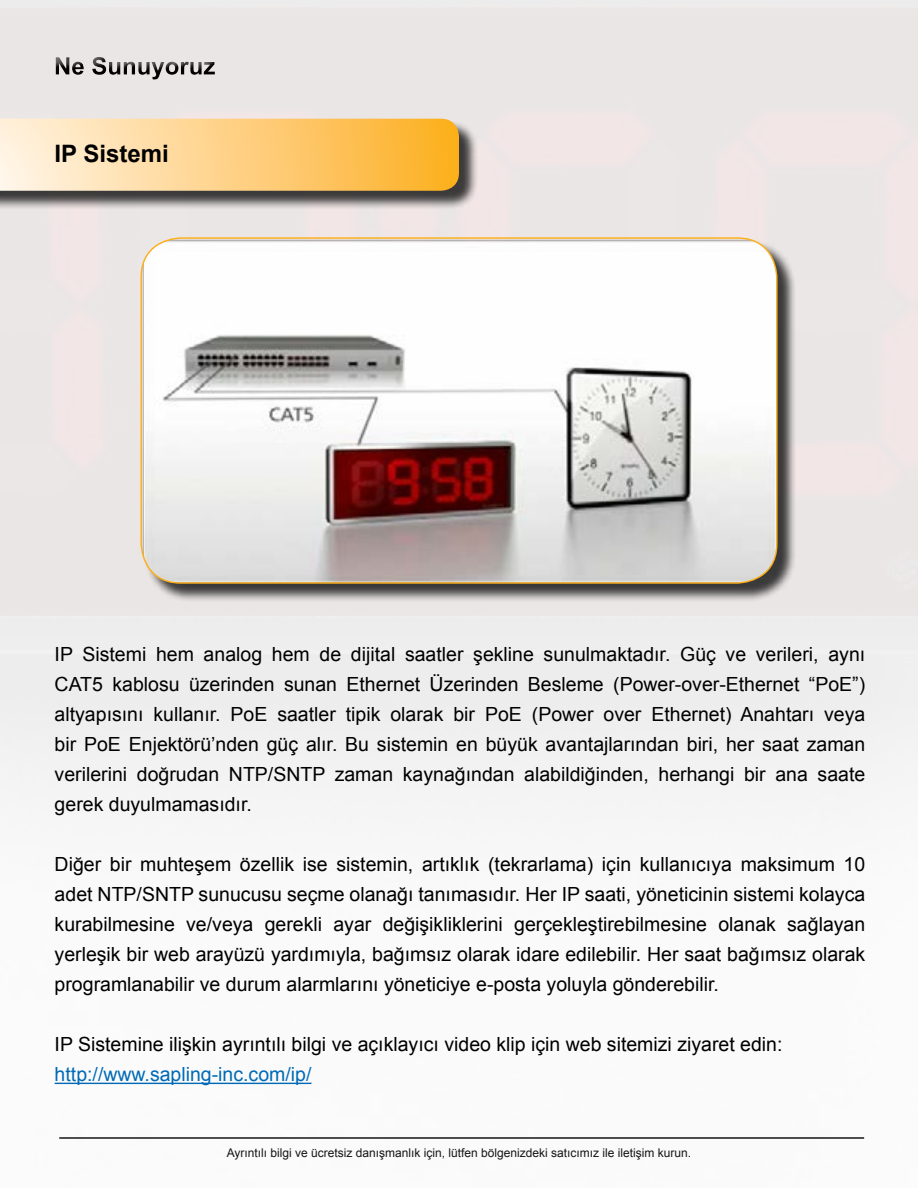
<style>
.page{position:relative;width:918px;height:1188px;background:#fff}
.page>*{position:absolute;margin:0;border:0;box-sizing:border-box;transform-origin:0 0}
.t1{font:700 24px "Arial";color:#000}
.t2{font:19.5px/30px "Arial";color:#000;text-align:justify}
.t3{font:19.5px "Arial";color:#006ab6}
.t4{font:12px "Arial";color:#000}
</style>
<div class="page">
<img style="left:0;top:0;width:918px;height:1139px">
<div style="left:0;top:121px;width:478px;height:89px;background:#000;opacity:.75"></div>
<svg style="left:0;top:119px;width:459px;height:72px;background:#fdd085"></svg>
<hr style="left:55px;top:1083px;width:257px;height:1px;background:#006ab6">
<div style="left:143px;top:240px;width:653px;height:363px;background:#000;opacity:.75"></div>
<img style="left:143px;top:240px;width:634px;height:343px">
<p class="t1" style="left:55px;top:138px;width:116px">IP Sistemi</p>
<p class="t2" style="left:55px;top:640px;width:812px">IP Sistemi hem analog hem de dijital saatler şekline sunulmaktadır. Güç ve verileri, aynı CAT5 kablosu üzerinden sunan Ethernet Üzerinden Besleme (Power-over-Ethernet “PoE”) altyapısını kullanır. PoE saatler tipik olarak bir PoE (Power over Ethernet) Anahtarı veya bir PoE Enjektörü’nden güç alır. Bu sistemin en büyük avantajlarından biri, her saat zaman verilerini doğrudan NTP/SNTP zaman kaynağından alabildiğinden, herhangi bir ana saate gerek duyulmamasıdır.</p>
<p class="t2" style="left:55px;top:850px;width:812px">Diğer bir muhteşem özellik ise sistemin, artıklık (tekrarlama) için kullanıcıya maksimum 10 adet NTP/SNTP sunucusu seçme olanağı tanımasıdır. Her IP saati, yöneticinin sistemi kolayca kurabilmesine ve/veya gerekli ayar değişikliklerini gerçekleştirebilmesine olanak sağlayan yerleşik bir web arayüzü yardımıyla, bağımsız olarak idare edilebilir. Her saat bağımsız olarak programlanabilir ve durum alarmlarını yöneticiye e-posta yoluyla gönderebilir.</p>
<p class="t2" style="left:55px;top:1030px;width:729px">IP Sistemine ilişkin ayrıntılı bilgi ve açıklayıcı video klip için web sitemizi ziyaret edin:</p>
<p class="t3" style="left:55px;top:1062px;width:258px">http://www.sapling-inc.com/ip/</p>
<p class="t4" style="left:227px;top:1145px;width:466px">Ayrıntılı bilgi ve ücretsiz danışmanlık için, lütfen bölgenizdeki satıcımız ile iletişim kurun.</p>
</div>
